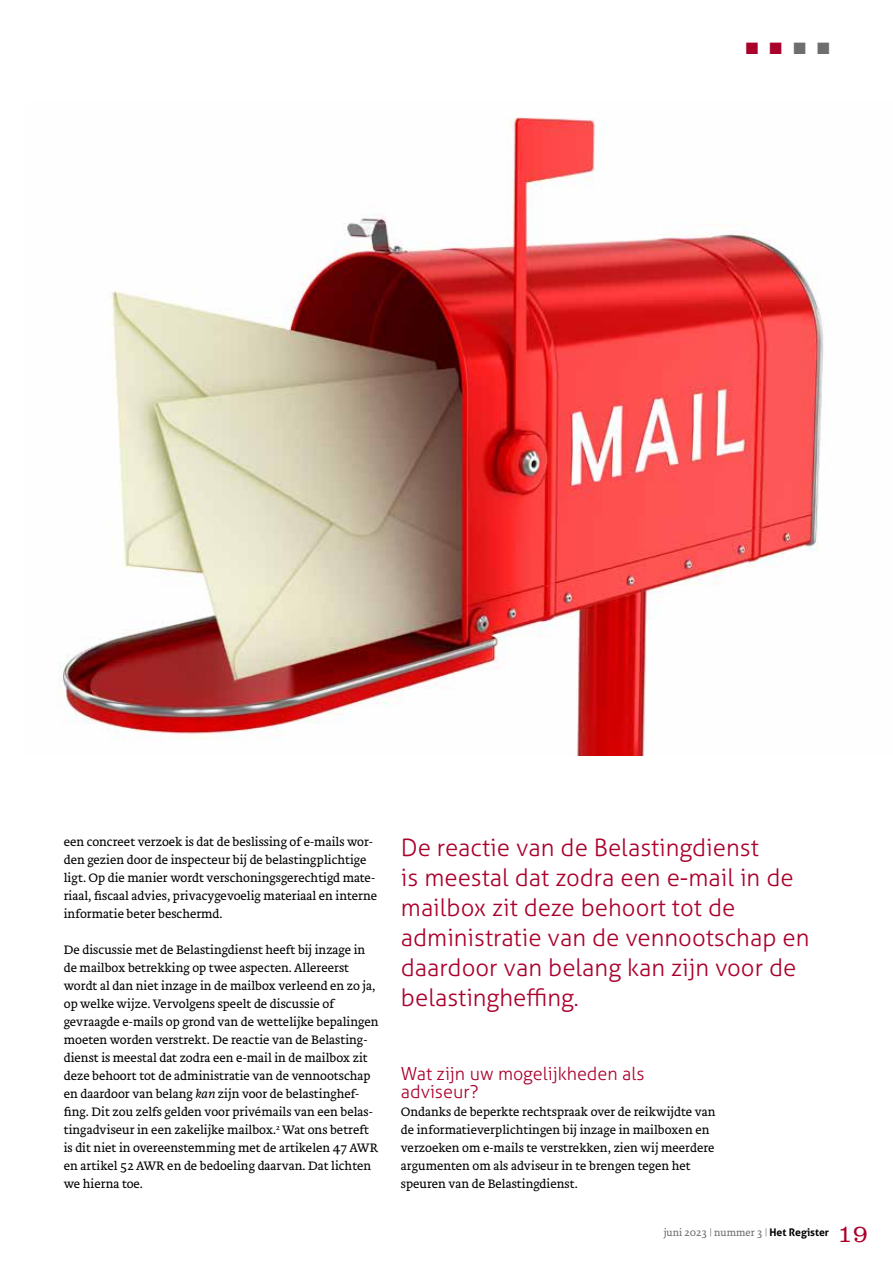
<style>
.page{position:relative;width:893px;height:1263px;background:#fff}
.page>*{position:absolute;margin:0;border:0;box-sizing:border-box;transform-origin:0 0}
.t1{font:300 24.75px "Clarendon LT Std";color:#aa002c}
.t2{font:300 24px/30px "Aller";color:#aa002c}
.t3{font:300 18px/18px "Aller";color:#aa002c}
.t4{font:16.5px "Zapf Dingbats";color:#aa002c}
.t5{font:300 12.75px/18px "Brioni Text Std";color:#000}
.t6{font:300 10.5px "Brioni Text Std";color:#6e6e6e}
.s1{color:#6e6e6e}
.s2{font-style:italic}
.s3{font-family:"Aller";font-weight:700;color:#000}
</style>
<div class="page">
<img style="left:57px;top:117px;width:767px;height:639px">
<p class="t4" style="left:746px;top:40px;width:85px">■■<span class="s1">■■</span></p>
<p class="t5" style="left:64px;top:833px;width:315px">een concreet verzoek is dat de beslissing of e-mails wor&shy;den gezien door de inspecteur bij de belastingplichtige ligt. Op die manier wordt verschoningsgerechtigd mate&shy;riaal, fiscaal advies, privacygevoelig materiaal en interne informatie beter beschermd.</p>
<p class="t5" style="left:64px;top:941px;width:316px">De discussie met de Belastingdienst heeft bij inzage in de mailbox betrekking op twee aspecten. Allereerst wordt al dan niet inzage in de mailbox verleend en zo ja, op welke wijze. Vervolgens speelt de discussie of gevraagde e-mails op grond van de wettelijke bepalingen moeten worden verstrekt. De reactie van de Belasting&shy;dienst is meestal dat zodra een e-mail in de mailbox zit deze behoort tot de administratie van de vennootschap en daardoor van belang <span class="s2">kan</span> zijn voor de belastinghef&shy;fing. Dit zou zelfs gelden voor privémails van een belas&shy;tingadviseur in een zakelijke mailbox.<sup>2</sup> Wat ons betreft is dit niet in overeenstemming met de artikelen 47 AWR en artikel 52 AWR en de bedoeling daarvan. Dat lichten we hierna toe.</p>
<h2 class="t2" style="left:401px;top:833px;width:410px">De reactie van de Belastingdienst<br>is meestal dat zodra een e-mail in de mailbox zit deze behoort tot de administratie van de vennootschap en daardoor van belang kan zijn voor de belastingheffing.</h2>
<h3 class="t3" style="left:401px;top:1065px;width:245px">Wat zijn uw mogelijkheden als adviseur?</h3>
<p class="t5" style="left:401px;top:1103px;width:316px">Ondanks de beperkte rechtspraak over de reikwijdte van de informatieverplichtingen bij inzage in mailboxen en verzoeken om e-mails te verstrekken, zien wij meerdere argumenten om als adviseur in te brengen tegen het speuren van de Belastingdienst.</p>
<p class="t6" style="left:664px;top:1225px;width:167px">juni 2023 | nummer 3 | <span class="s3">Het Register</span></p>
<h1 class="t1" style="left:838px;top:1219px;width:32px">19</h1>
</div>
